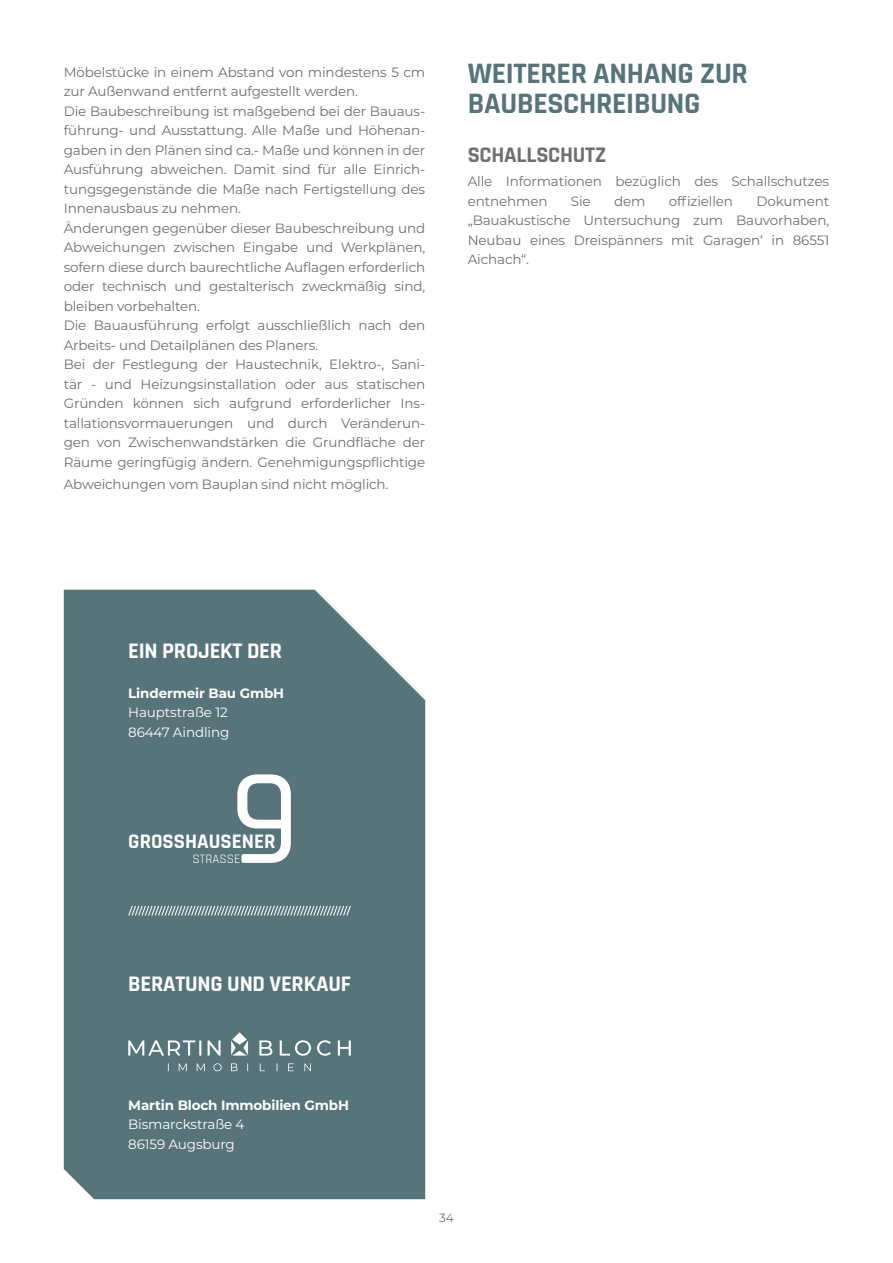
<style>
.page{position:relative;width:893px;height:1263px;background:#fff}
.page>*{position:absolute;margin:0;border:0;box-sizing:border-box;transform-origin:0 0}
.t1{font:700 30px/30px "Rajdhani";letter-spacing:-.01em;color:#56747a}
.t2{font:700 22.5px "Rajdhani";letter-spacing:-.01em;color:#fff}
.t3{font:700 22.5px "Rajdhani";letter-spacing:-.01em;color:#6f6f6e}
.t4{font:700 20.85px "Rajdhani";color:#fff}
.t5{font:13.5px/19.5px "Montserrat";letter-spacing:-.01em;color:#6f6f6e}
.t6{font:13.5px/19.5px "Montserrat";letter-spacing:-.01em;color:#fff}
.t7{font:700 13.5px "Montserrat";letter-spacing:-.01em;color:#fff}
.t8{font:13.05px "Rajdhani";color:#fff}
.t9{font:12px "Montserrat";color:#6f6f6e}
</style>
<div class="page">
<div style="left:64px;top:590px;width:361px;height:609px;background:#56747a"></div>
<svg style="left:128px;top:1032px;width:223px;height:24px;background:#768e93"></svg>
<svg style="left:168px;top:1063px;width:143px;height:8px"></svg>
<svg style="left:128px;top:906px;width:223px;height:9px;background:#8ca0a4"></svg>
<svg style="left:237px;top:774px;width:54px;height:89px"></svg>
<p class="t5" style="left:64px;top:62px;width:363px">Möbelstücke in einem Abstand von mindestens 5 cm zur Außenwand entfernt aufgestellt werden.<br>Die Baubeschreibung ist maßgebend bei der Bauaus&shy;führung- und Ausstattung. Alle Maße und Höhenan&shy;gaben in den Plänen sind ca.- Maße und können in der Ausführung abweichen. Damit sind für alle Einrich&shy;tungsgegenstände die Maße nach Fertigstellung des Innenausbaus zu nehmen.<br>Änderungen gegenüber dieser Baubeschreibung und Abweichungen zwischen Eingabe und Werkplänen, sofern diese durch baurechtliche Auflagen erforderlich oder technisch und gestalterisch zweckmäßig sind, bleiben vorbehalten.<br>Die Bauausführung erfolgt ausschließlich nach den Arbeits- und Detailplänen des Planers.<br>Bei der Festlegung der Haustechnik, Elektro-, Sani&shy;tär - und Heizungsinstallation oder aus statischen Gründen können sich aufgrund erforderlicher Ins&shy;tallationsvormauerungen und durch Veränderun&shy;gen von Zwischenwandstärken die Grundfläche der Räume geringfügig ändern. Genehmigungspflichtige</p>
<p class="t5" style="left:64px;top:474px;width:326px">Abweichungen vom Bauplan sind nicht möglich.</p>
<h1 class="t1" style="left:468px;top:59px;width:282px">WEITERER ANHANG ZUR<br>BAUBESCHREIBUNG</h1>
<h2 class="t3" style="left:468px;top:142px;width:140px">SCHALLSCHUTZ</h2>
<p class="t5" style="left:468px;top:171px;width:363px">Alle Informationen bezüglich des Schallschutzes entnehmen</p>
<p class="t5" style="left:571px;top:191px;width:21px">Sie</p>
<p class="t5" style="left:614px;top:191px;width:33px">dem</p>
<p class="t5" style="left:669px;top:191px;width:66px">offiziellen</p>
<p class="t5" style="left:468px;top:191px;width:363px;text-align:justify;text-indent:289px">Dokument „Bauakustische Untersuchung zum Bauvorhaben‚ Neubau eines Dreispänners mit Garagen‘ in 86551<br>Aichach“.</p>
<h2 class="t2" style="left:128px;top:637px;width:155px">EIN PROJEKT DER</h2>
<p class="t7" style="left:128px;top:683px;width:157px">Lindermeir Bau GmbH</p>
<p class="t6" style="left:128px;top:702px;width:103px">Hauptstraße 12<br>86447 Aindling</p>
<h3 class="t4" style="left:128px;top:828px;width:149px">GROSSHAUSENER</h3>
<p class="t8" style="left:193px;top:851px;width:49px">STRASSE</p>
<h2 class="t2" style="left:128px;top:970px;width:224px">BERATUNG UND VERKAUF</h2>
<p class="t7" style="left:128px;top:1095px;width:222px">Martin Bloch Immobilien GmbH</p>
<p class="t6" style="left:128px;top:1114px;width:118px">Bismarckstraße 4<br>86159 Augsburg</p>
<p class="t9" style="left:439px;top:1209px;width:16px">34</p>
</div>
